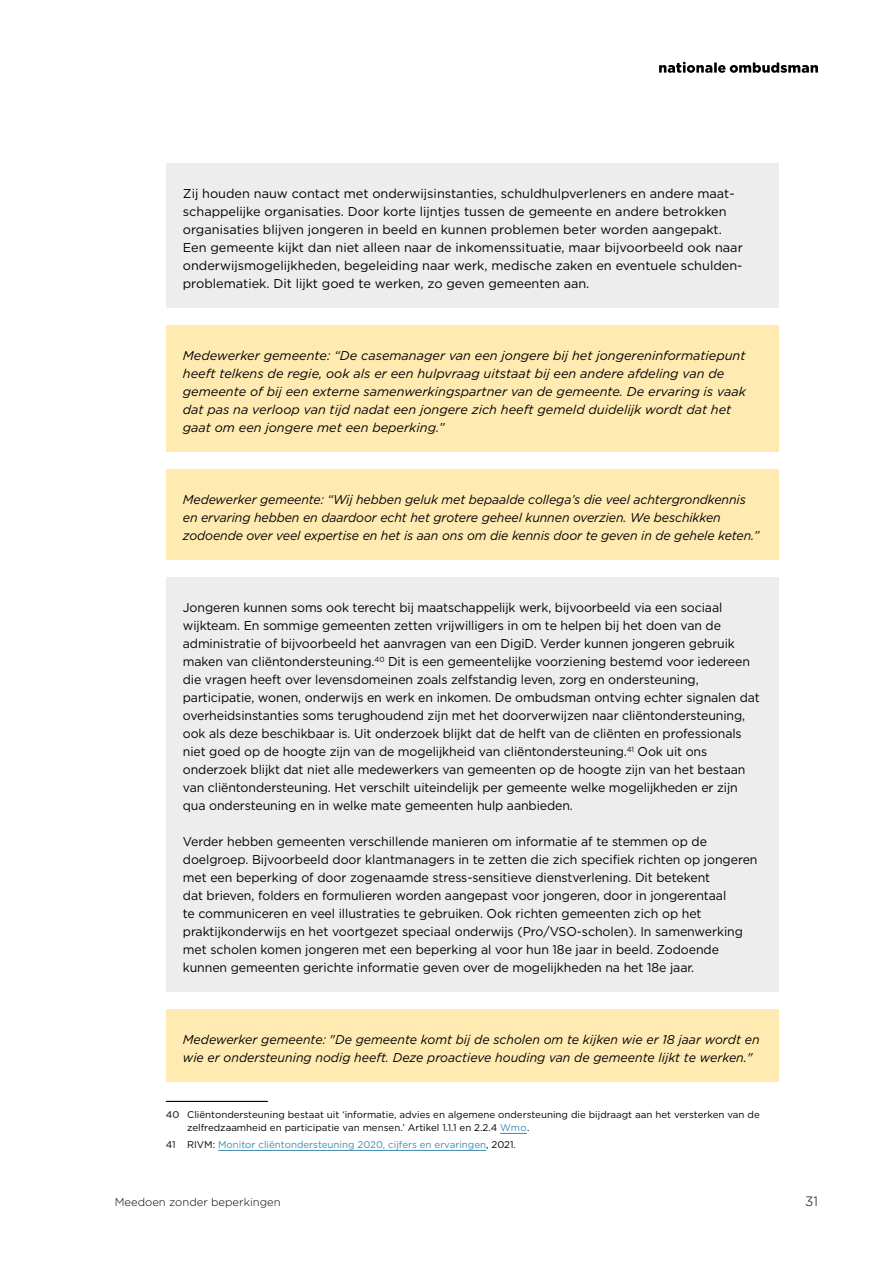
<style>
.page{position:relative;width:893px;height:1263px;background:#fff}
.page>*{position:absolute;margin:0;border:0;box-sizing:border-box;transform-origin:0 0}
.t1{font:300 13.5px "Gotham";color:#000}
.t2{font:12.75px/18px "Gotham";letter-spacing:-.01em;color:#000}
.t3{font:italic 12.75px/18px "Gotham";color:#000}
.t4{font:300 11.25px "Gotham";color:#000}
.t5{font:9.75px/12.8px "Gotham";color:#000}
.t6{font:9.75px "Gotham";color:#408ab1}
.s1{color:#408ab1}
.s2{color:#000}
</style>
<div class="page">
<svg style="left:659px;top:62px;width:159px;height:11px"></svg>
<div style="left:166px;top:163px;width:612px;height:145px;background:#ededed"></div>
<div style="left:166px;top:325px;width:612px;height:127px;background:#ffebb1"></div>
<div style="left:166px;top:469px;width:612px;height:91px;background:#ffebb1"></div>
<div style="left:166px;top:577px;width:612px;height:253px;background:#ededed"></div>
<div style="left:166px;top:811px;width:612px;height:181px;background:#ededed"></div>
<div style="left:166px;top:1009px;width:612px;height:73px;background:#ffebb1"></div>
<hr style="left:166px;top:1101px;width:102px;height:1px;background:#000">
<svg style="left:500px;top:1133px;width:27px;height:1px"></svg>
<hr style="left:218px;top:1150px;width:268px;height:1px;background:#408ab1">
<p class="t2" style="left:183px;top:184px;width:561px">Zij houden nauw contact met onderwijsinstanties, schuldhulpverleners en andere maat&shy;schappelijke organisaties. Door korte lijntjes tussen de gemeente en andere betrokken organisaties blijven jongeren in beeld en kunnen problemen beter worden aangepakt.<br>Een gemeente kijkt dan niet alleen naar de inkomenssituatie, maar bijvoorbeeld ook naar onderwijsmogelijkheden, begeleiding naar werk, medische zaken en eventuele schulden&shy;problematiek. Dit lijkt goed te werken, zo geven gemeenten aan.</p>
<p class="t3" style="left:183px;top:346px;width:565px">Medewerker gemeente: “De casemanager van een jongere bij het jongereninformatiepunt heeft telkens de regie, ook als er een hulpvraag uitstaat bij een andere afdeling van de gemeente of bij een externe samenwerkingspartner van de gemeente. De ervaring is vaak dat pas na verloop van tijd nadat een jongere zich heeft gemeld duidelijk wordt dat het gaat om een jongere met een beperking.”</p>
<p class="t3" style="left:183px;top:490px;width:578px">Medewerker gemeente: “Wij hebben geluk met bepaalde collega’s die veel achtergrondkennis en ervaring hebben en daardoor echt het grotere geheel kunnen overzien. We beschikken zodoende over veel expertise en het is aan ons om die kennis door te geven in de gehele keten.”</p>
<p class="t2" style="left:183px;top:598px;width:578px">Jongeren kunnen soms ook terecht bij maatschappelijk werk, bijvoorbeeld via een sociaal wijkteam. En sommige gemeenten zetten vrijwilligers in om te helpen bij het doen van de administratie of bijvoorbeeld het aanvragen van een DigiD. Verder kunnen jongeren gebruik maken van cliëntondersteuning.<sup>40</sup> Dit is een gemeentelijke voorziening bestemd voor iedereen die vragen heeft over levensdomeinen zoals zelfstandig leven, zorg en ondersteuning, participatie, wonen, onderwijs en werk en inkomen. De ombudsman ontving echter signalen dat overheidsinstanties soms terughoudend zijn met het doorverwijzen naar cliëntondersteuning, ook als deze beschikbaar is. Uit onderzoek blijkt dat de helft van de cliënten en professionals niet goed op de hoogte zijn van de mogelijkheid van cliëntondersteuning.<sup>41</sup> Ook uit ons onderzoek blijkt dat niet alle medewerkers van gemeenten op de hoogte zijn van het bestaan van cliëntondersteuning. Het verschilt uiteindelijk per gemeente welke mogelijkheden er zijn qua ondersteuning en in welke mate gemeenten hulp aanbieden.</p>
<p class="t2" style="left:183px;top:832px;width:576px">Verder hebben gemeenten verschillende manieren om informatie af te stemmen op de doelgroep. Bijvoorbeeld door klantmanagers in te zetten die zich specifiek richten op jongeren met een beperking of door zogenaamde stress-sensitieve dienstverlening. Dit betekent<br>dat brieven, folders en formulieren worden aangepast voor jongeren, door in jongerentaal<br>te communiceren en veel illustraties te gebruiken. Ook richten gemeenten zich op het praktijkonderwijs en het voortgezet speciaal onderwijs (Pro/VSO-scholen). In samenwerking met scholen komen jongeren met een beperking al voor hun 18e jaar in beeld. Zodoende kunnen gemeenten gerichte informatie geven over de mogelijkheden na het 18e jaar.</p>
<p class="t3" style="left:183px;top:1030px;width:578px">Medewerker gemeente: "De gemeente komt bij de scholen om te kijken wie er 18 jaar wordt en wie er ondersteuning nodig heeft. Deze proactieve houding van de gemeente lijkt te werken."</p>
<p class="t5" style="left:187px;top:1108px;width:574px;text-indent:-21px">40 Cliëntondersteuning bestaat uit ‘informatie, advies en algemene ondersteuning die bijdraagt aan het versterken van de zelfredzaamheid en participatie van mensen.’ Artikel 1.1.1 en 2.2.4 <span class="s1">Wmo</span>.</p>
<p class="t6" style="left:166px;top:1138px;width:352px"><span class="s2">41 RIVM:</span> Monitor cliëntondersteuning 2020, cijfers en ervaringen<span class="s2">, 2021.</span></p>
<p class="t4" style="left:115px;top:1195px;width:167px">Meedoen zonder beperkingen</p>
<p class="t1" style="left:805px;top:1193px;width:14px">31</p>
</div>
